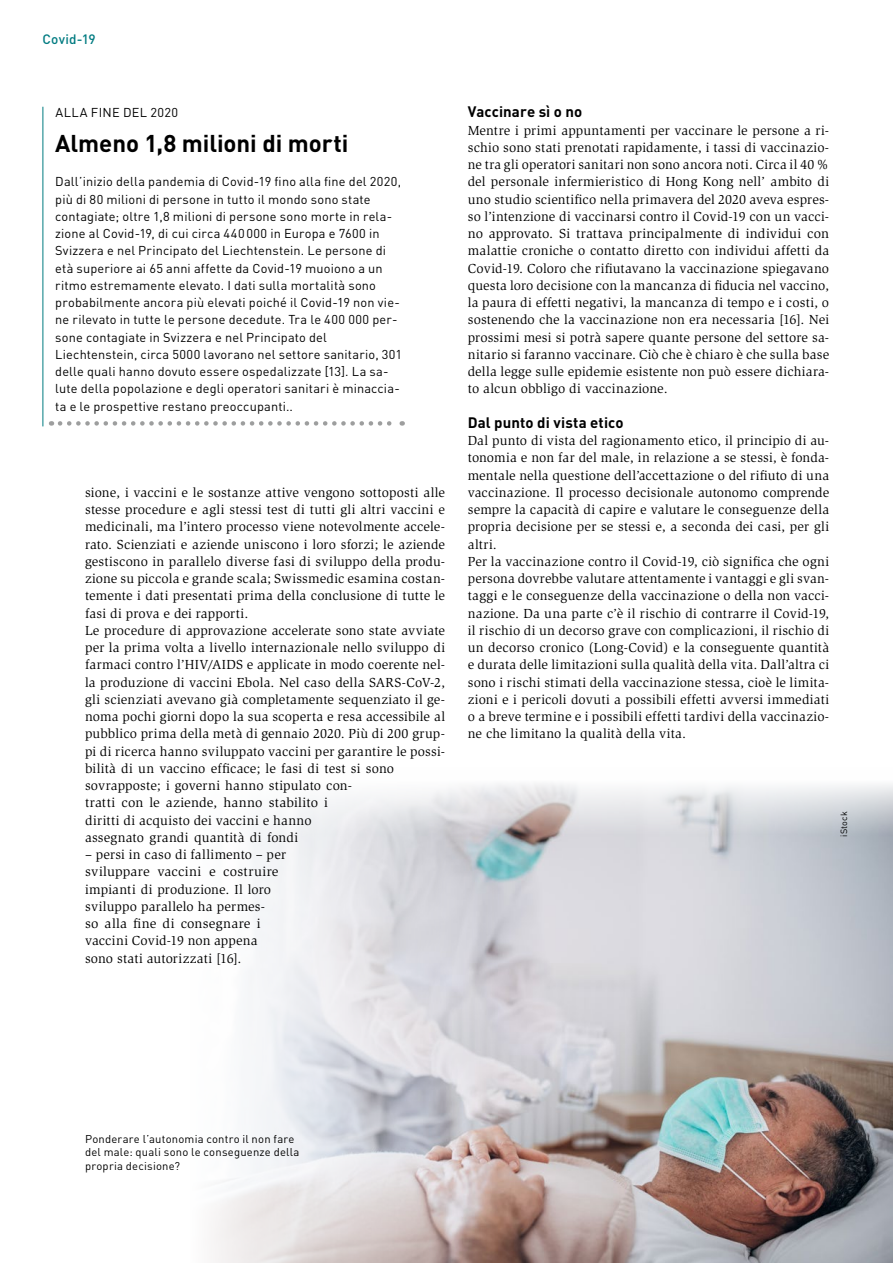
<style>
.page{position:relative;width:893px;height:1263px;background:#fff}
.page>*{position:absolute;margin:0;border:0;box-sizing:border-box;transform-origin:0 0}
.t1{font:700 24px "DIN Pro";letter-spacing:-.005em;color:#000}
.t2{font:700 15px "DIN Pro";letter-spacing:.01em;color:#000}
.t3{font:13.5px/17.2px "Slimbach Std";letter-spacing:.015em;color:#000}
.t4{font:500 13.5px "DIN Pro";letter-spacing:.01em;color:#007b81}
.t5{font:12.75px/17.2px "DIN Pro";letter-spacing:.015em;color:#000}
.t6{font:11.25px/13.5px "DIN Pro";letter-spacing:.02em;color:#000}
.t7{font:9px "DIN Pro";letter-spacing:.025em;color:#000}
</style>
<div class="page">
<img style="left:500px;top:784px;width:393px;height:479px">
<svg style="left:213px;top:784px;width:287px;height:479px"></svg>
<svg style="left:60px;top:421px;width:343px;height:5px"></svg>
<hr style="left:43px;top:107px;width:1px;height:319px;background:#007b81">
<p class="t4" style="left:43px;top:30px;width:55px">Covid-19</p>
<p class="t5" style="left:55px;top:104px;width:124px">ALLA FINE DEL 2020</p>
<h1 class="t1" style="left:55px;top:127px;width:295px">Almeno 1,8 milioni di morti</h1>
<p class="t5" style="left:55px;top:173px;width:348px">Dall’inizio della pandemia di Covid-19 fino alla fine del 2020, più di 80 milioni di persone in tutto il mondo sono state contagiate; oltre 1,8 milioni di persone sono morte in rela&shy;zione al Covid-19, di cui circa 440000 in Europa e 7600 in Svizzera e nel Principato del Liechtenstein. Le persone di età superiore ai 65 anni affette da Covid-19 muoiono a un ritmo estremamente elevato. I dati sulla mortalità sono probabilmente ancora più elevati poiché il Covid-19 non vie&shy;ne rilevato in tutte le persone decedute. Tra le 400 000 per&shy;sone contagiate in Svizzera e nel Principato del Liechtenstein, circa 5000 lavorano nel settore sanitario, 301 delle quali hanno dovuto essere ospedalizzate [13]. La sa&shy;lute della popolazione e degli operatori sanitari è minaccia&shy;ta e le prospettive restano preoccupanti..</p>
<p class="t3" style="left:85px;top:484px;width:362px">sione, i vaccini e le sostanze attive vengono sottoposti alle stesse procedure e agli stessi test di tutti gli altri vaccini e medicinali, ma l’intero processo viene notevolmente accele&shy;rato. Scienziati e aziende uniscono i loro sforzi; le aziende gestiscono in parallelo diverse fasi di sviluppo della produ&shy;zione su piccola e grande scala; Swissmedic esamina costan&shy;temente i dati presentati prima della conclusione di tutte le fasi di prova e dei rapporti.<br>Le procedure di approvazione accelerate sono state avviate per la prima volta a livello internazionale nello sviluppo di farmaci contro l’HIV/AIDS e applicate in modo coerente nel&shy;la produzione di vaccini Ebola. Nel caso della SARS-CoV-2, gli scienziati avevano già completamente sequenziato il ge&shy;noma pochi giorni dopo la sua scoperta e resa accessibile al pubblico prima della metà di gennaio 2020. Più di 200 grup&shy;pi di ricerca hanno sviluppato vaccini per garantire le possi&shy;bilità di un vaccino efficace; le fasi di test si sono sovrapposte; i governi hanno stipulato con-<br>tratti con le aziende, hanno stabilito i<br>diritti di acquisto dei vaccini e hanno<br>assegnato grandi quantità di fondi</p>
<p class="t3" style="left:85px;top:846px;width:202px">– persi in caso di fallimento – per sviluppare vaccini e costruire impianti di produzione. Il loro sviluppo parallelo ha permes-<br>so alla fine di consegnare i vaccini Covid-19 non appena sono stati autorizzati [16].</p>
<p class="t2" style="left:468px;top:102px;width:116px">Vaccinare sì o no</p>
<p class="t3" style="left:468px;top:122px;width:363px;text-align:justify">Mentre i primi appuntamenti per vaccinare le persone a ri&shy;schio sono stati prenotati rapidamente, i tassi di vaccinazio&shy;ne tra gli operatori sanitari non sono ancora noti. Circa il 40% del personale infermieristico di Hong Kong nell’ ambito di uno studio scientifico nella primavera del 2020 aveva espres&shy;so l’intenzione di vaccinarsi contro il Covid-19 con un vacci&shy;no approvato. Si trattava principalmente di individui con malattie croniche o contatto diretto con individui affetti da Covid-19. Coloro che rifiutavano la vaccinazione spiegavano questa loro decisione con la mancanza di fiducia nel vaccino, la paura di effetti negativi, la mancanza di tempo e i costi, o sostenendo che la vaccinazione non era necessaria [16]. Nei prossimi mesi si potrà sapere quante persone del settore sa&shy;nitario si faranno vaccinare. Ciò che è chiaro è che sulla base della legge sulle epidemie esistente non può essere dichiara&shy;to alcun obbligo di vaccinazione.</p>
<p class="t2" style="left:468px;top:412px;width:157px">Dal punto di vista etico</p>
<p class="t3" style="left:468px;top:432px;width:363px">Dal punto di vista del ragionamento etico, il principio di au&shy;tonomia e non far del male, in relazione a se stessi, è fonda&shy;mentale nella questione dell’accettazione o del rifiuto di una vaccinazione. Il processo decisionale autonomo comprende sempre la capacità di capire e valutare le conseguenze della propria decisione per se stessi e, a seconda dei casi, per gli altri.<br>Per la vaccinazione contro il Covid-19, ciò significa che ogni persona dovrebbe valutare attentamente i vantaggi e gli svan&shy;taggi e le conseguenze della vaccinazione o della non vacci&shy;nazione. Da una parte c’è il rischio di contrarre il Covid-19, il rischio di un decorso grave con complicazioni, il rischio di un decorso cronico (Long-Covid) e la conseguente quantità e durata delle limitazioni sulla qualità della vita. Dall’altra ci sono i rischi stimati della vaccinazione stessa, cioè le limita&shy;zioni e i pericoli dovuti a possibili effetti avversi immediati o a breve termine e i possibili effetti tardivi della vaccinazio&shy;ne che limitano la qualità della vita.</p>
<p class="t7" style="left:838px;top:837px;width:27px;rotate:-90deg">iStock</p>
<p class="t6" style="left:85px;top:1131px;width:216px">Ponderare l’autonomia contro il non fare del male: quali sono le conseguenze della propria decisione?</p>
</div>
